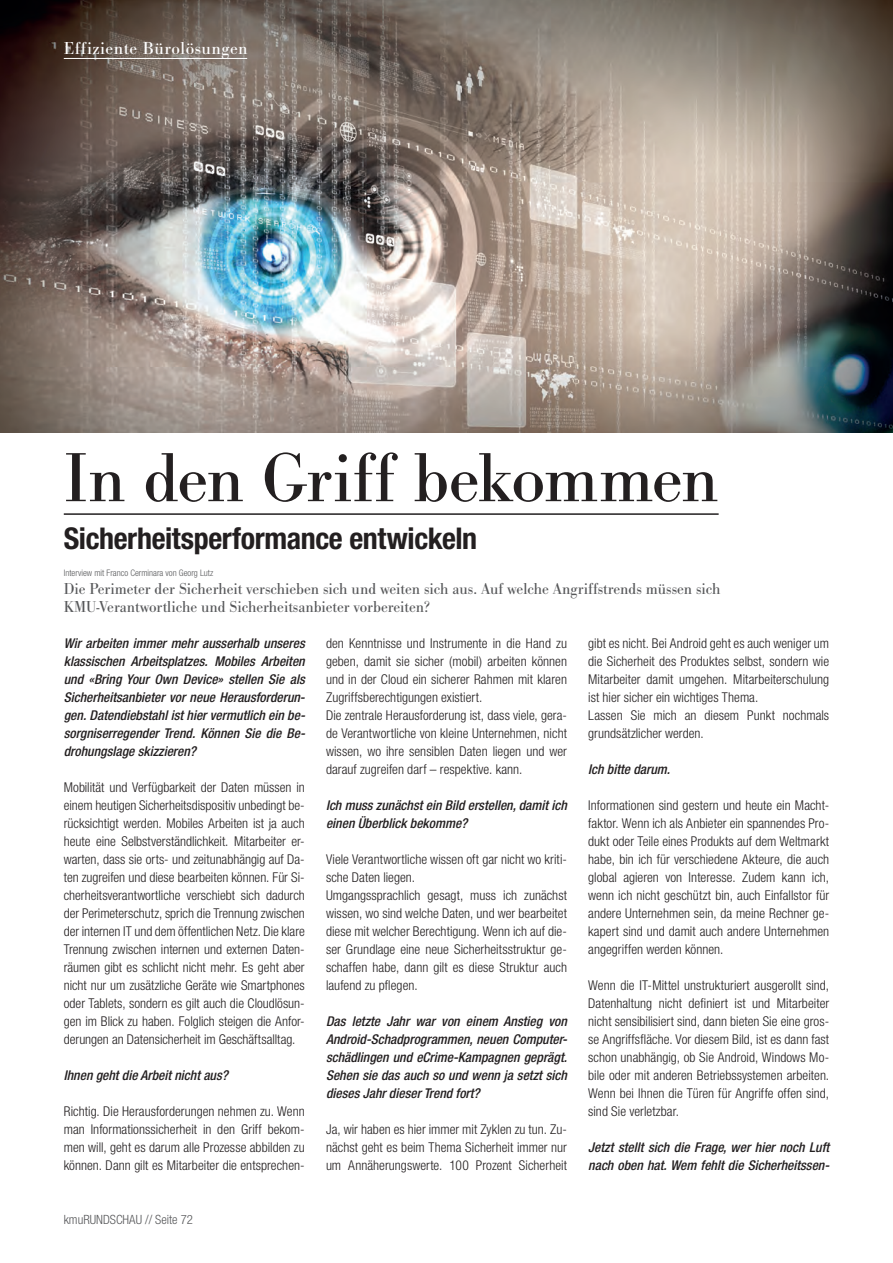
<style>
.page{position:relative;width:893px;height:1263px;background:#fff}
.page>*{position:absolute;margin:0;border:0;box-sizing:border-box;transform-origin:0 0}
.t1{font:72px "URW Bodoni T";letter-spacing:-.02em;color:#231f20}
.t2{font:700 condensed 30px "Helvetica Neue";letter-spacing:-.015em;color:#231f20}
.t3{font:18px "URW Bodoni T";letter-spacing:.03em;color:#fff}
.t4{font:16.5px/18px "URW Bodoni T";color:#57585a;scale:.96 1}
.t5{font:300 condensed 13.5px/18px "Helvetica Neue";letter-spacing:.005em;color:#231f20;text-align:justify}
.t6{font:italic 500 condensed 13.5px/18px "Helvetica Neue";color:#231f20;text-align:justify}
.t7{font:300 condensed 12.75px "Helvetica Neue";color:#57585a}
.t8{font:300 condensed 9px "Helvetica Neue";color:#57585a}
</style>
<div class="page">
<hr style="left:64px;top:513px;width:655px;height:2px;background:#231f20">
<img style="left:0;top:0;width:893px;height:432px">
<hr style="left:64px;top:58px;width:183px;height:1px;background:#fff">
<h3 class="t3" style="left:64px;top:38px;width:185px">Effiziente Bürolösungen</h3>
<h1 class="t1" style="left:64px;top:439px;width:656px">In den Griff bekommen</h1>
<h2 class="t2" style="left:64px;top:520px;width:415px">Sicherheitsperformance entwickeln</h2>
<p class="t4" style="left:64px;top:580px;width:686px">Die Perimeter der Sicherheit verschieben sich und weiten sich aus. Auf welche Angriffstrends müssen sich<br>KMU-Verantwortliche und Sicherheitsanbieter vorbereiten?</p>
<p class="t8" style="left:64px;top:568px;width:151px">Interview mit Franco Cerminara von Georg Lutz</p>
<p class="t6" style="left:64px;top:634px;width:243px">Wir arbeiten immer mehr ausserhalb unseres klassischen Arbeitsplatzes. Mobiles Arbeiten und «Bring Your Own Device» stellen Sie als Sicherheitsanbieter vor neue Herausforderun&shy;gen. Datendiebstahl ist hier vermutlich ein be&shy;sorgniserregender Trend. Können Sie die Be&shy;drohungslage skizzieren?</p>
<p class="t5" style="left:64px;top:778px;width:242px">Mobilität und Verfügbarkeit der Daten müssen in einem heutigen Sicherheitsdispositiv unbedingt be&shy;rücksichtigt werden. Mobiles Arbeiten ist ja auch heute eine Selbstverständlichkeit. Mitarbeiter er&shy;warten, dass sie orts- und zeitunabhängig auf Da&shy;ten zugreifen und diese bearbeiten können. Für Si&shy;cherheitsverantwortliche verschiebt sich dadurch der Perimeterschutz, sprich die Trennung zwischen der internen IT und dem öffentlichen Netz. Die klare Trennung zwischen internen und externen Daten&shy;räumen gibt es schlicht nicht mehr. Es geht aber nicht nur um zusätzliche Geräte wie Smartphones oder Tablets, sondern es gilt auch die Cloudlösun&shy;gen im Blick zu haben. Folglich steigen die Anfor&shy;derungen an Datensicherheit im Geschäftsalltag.</p>
<p class="t6" style="left:64px;top:1066px;width:166px">Ihnen geht die Arbeit nicht aus?</p>
<p class="t5" style="left:64px;top:1102px;width:242px">Richtig. Die Herausforderungen nehmen zu. Wenn man Informationssicherheit in den Griff bekom&shy;men will, geht es darum alle Prozesse abbilden zu können. Dann gilt es Mitarbeiter die entsprechen-</p>
<p class="t7" style="left:64px;top:1212px;width:131px">kmuRUNDSCHAU // Seite 72</p>
<p class="t5" style="left:326px;top:634px;width:242px;text-align:left">den Kenntnisse und Instrumente in die Hand zu geben, damit sie sicher (mobil) arbeiten können und in der Cloud ein sicherer Rahmen mit klaren Zugriffsberechtigungen existiert.<br>Die zentrale Herausforderung ist, dass viele, gera&shy;de Verantwortliche von kleine Unternehmen, nicht wissen, wo ihre sensiblen Daten liegen und wer darauf zugreifen darf – respektive. kann.</p>
<p class="t6" style="left:326px;top:796px;width:242px">Ich muss zunächst ein Bild erstellen, damit ich einen Überblick bekomme?</p>
<p class="t5" style="left:326px;top:850px;width:242px;text-align:left">Viele Verantwortliche wissen oft gar nicht wo kriti&shy;sche Daten liegen.<br>Umgangssprachlich gesagt, muss ich zunächst wissen, wo sind welche Daten, und wer bearbeitet diese mit welcher Berechtigung. Wenn ich auf die&shy;ser Grundlage eine neue Sicherheitsstruktur ge&shy;schaffen habe, dann gilt es diese Struktur auch laufend zu pflegen.</p>
<p class="t6" style="left:326px;top:1012px;width:243px">Das letzte Jahr war von einem Anstieg von Android-Schadprogrammen, neuen Computer&shy;schädlingen und eCrime-Kampagnen geprägt.<br>Sehen sie das auch so und wenn ja setzt sich dieses Jahr dieser Trend fort?</p>
<p class="t5" style="left:326px;top:1120px;width:242px">Ja, wir haben es hier immer mit Zyklen zu tun. Zu&shy;nächst geht es beim Thema Sicherheit immer nur um Annäherungswerte. 100 Prozent Sicherheit</p>
<p class="t5" style="left:588px;top:634px;width:242px;text-align:left">gibt es nicht. Bei Android geht es auch weniger um die Sicherheit des Produktes selbst, sondern wie Mitarbeiter damit umgehen. Mitarbeiterschulung ist hier sicher ein wichtiges Thema.<br>Lassen Sie mich an diesem Punkt nochmals grundsätzlicher werden.</p>
<p class="t6" style="left:588px;top:760px;width:83px">Ich bitte darum.</p>
<p class="t5" style="left:588px;top:796px;width:242px">Informationen sind gestern und heute ein Macht&shy;faktor. Wenn ich als Anbieter ein spannendes Pro&shy;dukt oder Teile eines Produkts auf dem Weltmarkt habe, bin ich für verschiedene Akteure, die auch global agieren von Interesse. Zudem kann ich, wenn ich nicht geschützt bin, auch Einfallstor für andere Unternehmen sein, da meine Rechner ge&shy;kapert sind und damit auch andere Unternehmen angegriffen werden können.</p>
<p class="t5" style="left:588px;top:976px;width:242px">Wenn die IT-Mittel unstrukturiert ausgerollt sind, Datenhaltung nicht definiert ist und Mitarbeiter nicht sensibilisiert sind, dann bieten Sie eine gros&shy;se Angriffsfläche. Vor diesem Bild, ist es dann fast schon unabhängig, ob Sie Android, Windows Mo&shy;bile oder mit anderen Betriebssystemen arbeiten.<br>Wenn bei Ihnen die Türen für Angriffe offen sind, sind Sie verletzbar.</p>
<p class="t6" style="left:588px;top:1138px;width:243px">Jetzt stellt sich die Frage, wer hier noch Luft nach oben hat. Wem fehlt die Sicherheitssen-</p>
</div>
